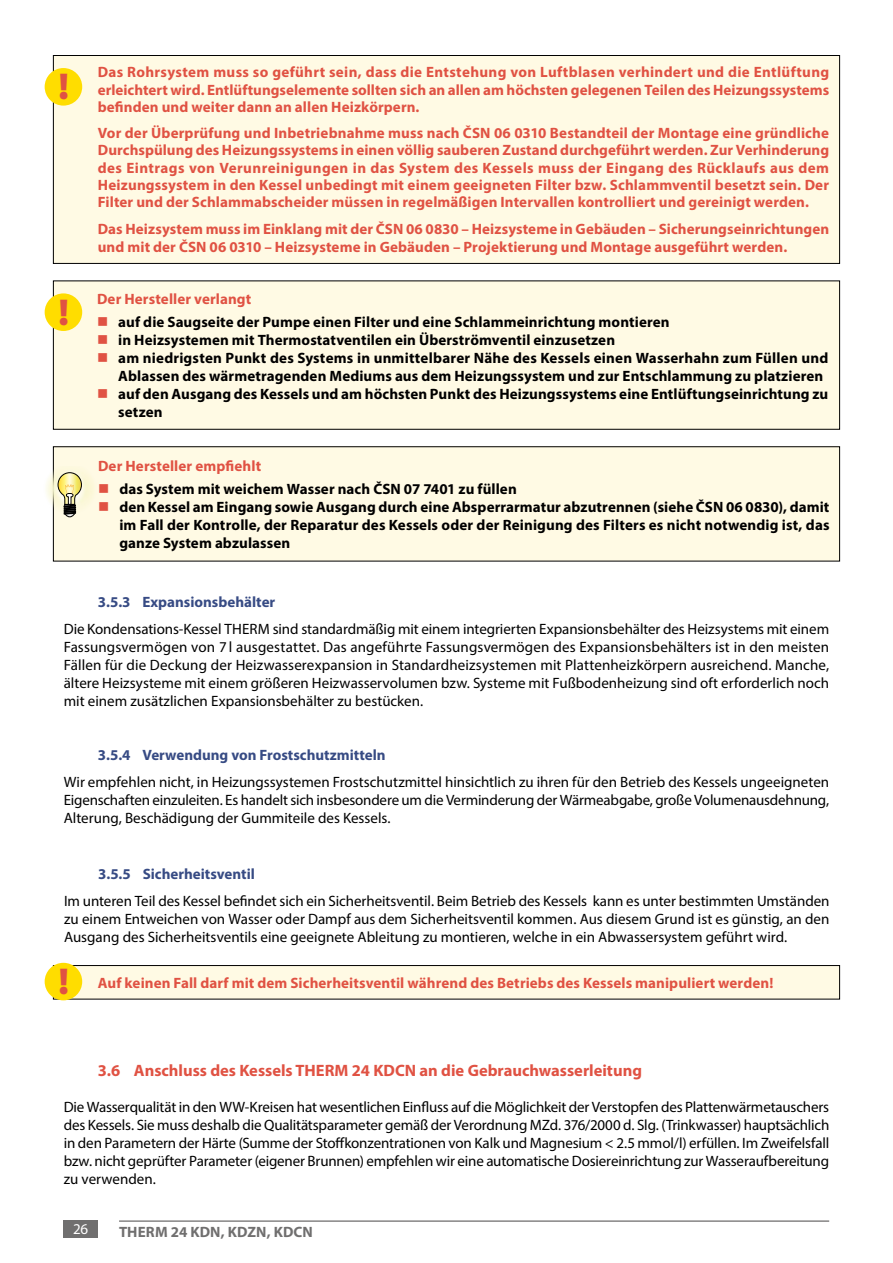
<style>
.page{position:relative;width:893px;height:1263px;background:#fff}
.page>*{position:absolute;margin:0;border:0;box-sizing:border-box;transform-origin:0 0}
.t1{font:900 37.5px "Myriad Pro";color:#e05243}
.t2{font:700 16.5px "Myriad Pro";color:#e05243}
.t3{font:15px/18px "Myriad Pro";color:#000;text-align:justify}
.t4{font:700 15px/17.4px "Myriad Pro";letter-spacing:.005em;color:#e05243;text-align:justify}
.t5{font:700 15px/18px "Myriad Pro";letter-spacing:.005em;color:#000}
.t6{font:700 15px "Myriad Pro";color:#374b84}
.t7{font:700 15px "Myriad Pro";letter-spacing:.01em;color:#706f6f}
.t8{font:15px "Myriad Pro";color:#fff}
.s1{color:#e05243}
</style>
<div class="page">
<div style="left:64px;top:1220px;width:34px;height:17px;background:#706f6f"></div>
<hr style="left:119px;top:1220px;width:710px;height:2px;background:#706f6f">
<div style="left:53px;top:56px;width:787px;height:207px;background:#fffae4"></div>
<div style="left:53px;top:55px;width:787px;height:209px;border:1px solid #000"></div>
<div style="left:45px;top:68px;width:37px;height:38px;background:#fd0;border-radius:50%"></div>
<div style="left:53px;top:447px;width:787px;height:114px;background:#fffae4"></div>
<div style="left:53px;top:281px;width:787px;height:148px;background:#fffae4"></div>
<div style="left:45px;top:293px;width:37px;height:38px;background:#fd0;border-radius:50%"></div>
<img style="left:46px;top:466px;width:47px;height:48px">
<svg style="left:58px;top:472px;width:24px;height:45px"></svg>
<img style="left:59px;top:478px;width:22px;height:23px">
<div style="left:53px;top:965px;width:787px;height:34px;background:#fffae4"></div>
<div style="left:53px;top:965px;width:787px;height:34px;border:1px solid #000"></div>
<div style="left:45px;top:963px;width:37px;height:37px;background:#fd0;border-radius:50%"></div>
<h1 class="t1" style="left:58px;top:62px;width:12px">!</h1>
<h1 class="t1" style="left:58px;top:287px;width:12px">!</h1>
<p class="t4" style="left:98px;top:63px;width:733px">Das Rohrsystem muss so geführt sein, dass die Entstehung von Luftblasen verhindert und die Entlüftung erleichtert wird. Entlüftungselemente sollten sich an allen am höchsten gelegenen Teilen des Heizungssystems befinden und weiter dann an allen Heizkörpern.</p>
<p class="t4" style="left:98px;top:124px;width:733px">Vor der Überprüfung und Inbetriebnahme muss nach ČSN 06 0310 Bestandteil der Montage eine gründliche Durchspülung des Heizungssystems in einen völlig sauberen Zustand durchgeführt werden. Zur Verhinderung des Eintrags von Verunreinigungen in das System des Kessels muss der Eingang des Rücklaufs aus dem Heizungssystem in den Kessel unbedingt mit einem geeigneten Filter bzw. Schlammventil besetzt sein. Der Filter und der Schlammabscheider müssen in regelmäßigen Intervallen kontrolliert und gereinigt werden.</p>
<p class="t4" style="left:98px;top:219px;width:733px;line-height:18px">Das Heizsystem muss im Einklang mit der ČSN 06 0830 – Heizsysteme in Gebäuden – Sicherungseinrichtungen und mit der ČSN 06 0310 – Heizsysteme in Gebäuden – Projektierung und Montage ausgeführt werden.</p>
<p class="t4" style="left:97px;top:290px;width:156px">Der Hersteller verlangt</p>
<p class="t5" style="left:97px;top:313px;width:574px"><span class="s1">■</span> auf die Saugseite der Pumpe einen Filter und eine Schlammeinrichtung montieren</p>
<p class="t5" style="left:97px;top:331px;width:520px"><span class="s1">■</span> in Heizsystemen mit Thermostatventilen ein Überströmventil einzusetzen</p>
<p class="t5" style="left:118px;top:349px;width:711px;text-indent:-21px"><span class="s1">■</span> am niedrigsten Punkt des Systems in unmittelbarer Nähe des Kessels einen Wasserhahn zum Füllen und<br>Ablassen des wärmetragenden Mediums aus dem Heizungssystem und zur Entschlammung zu platzieren</p>
<p class="t5" style="left:118px;top:385px;width:711px;text-indent:-21px"><span class="s1">■</span> auf den Ausgang des Kessels und am höchsten Punkt des Heizungssystems eine Entlüftungseinrichtung zu setzen</p>
<p class="t4" style="left:98px;top:457px;width:165px">Der Hersteller empfiehlt</p>
<p class="t5" style="left:98px;top:480px;width:420px"><span class="s1">■</span> das System mit weichem Wasser nach ČSN 07 7401 zu füllen</p>
<p class="t5" style="left:119px;top:498px;width:712px;text-align:justify;text-indent:-21px"><span class="s1">■</span> den Kessel am Eingang sowie Ausgang durch eine Absperrarmatur abzutrennen (siehe ČSN 06 0830), damit im Fall der Kontrolle, der Reparatur des Kessels oder der Reinigung des Filters es nicht notwendig ist, das ganze System abzulassen</p>
<p class="t6" style="left:98px;top:592px;width:179px">3.5.3 Expansionsbehälter</p>
<p class="t3" style="left:64px;top:619px;width:767px">Die Kondensations-Kessel THERM sind standardmäßig mit einem integrierten Expansionsbehälter des Heizsystems mit einem Fassungsvermögen von 7 l ausgestattet. Das angeführte Fassungsvermögen des Expansionsbehälters ist in den meisten Fällen für die Deckung der Heizwasserexpansion in Standardheizsystemen mit Plattenheizkörpern ausreichend. Manche, ältere Heizsysteme mit einem größeren Heizwasservolumen bzw. Systeme mit Fußbodenheizung sind oft erforderlich noch mit einem zusätzlichen Expansionsbehälter zu bestücken.</p>
<p class="t6" style="left:98px;top:745px;width:289px">3.5.4 Verwendung von Frostschutzmitteln</p>
<p class="t3" style="left:64px;top:772px;width:767px">Wir empfehlen nicht, in Heizungssystemen Frostschutzmittel hinsichtlich zu ihren für den Betrieb des Kessels ungeeigneten Eigenschaften einzuleiten. Es handelt sich insbesondere um die Verminderung der Wärmeabgabe, große Volumenausdehnung, Alterung, Beschädigung der Gummiteile des Kessels.</p>
<p class="t6" style="left:98px;top:864px;width:158px">3.5.5 Sicherheitsventil</p>
<p class="t3" style="left:64px;top:891px;width:767px">Im unteren Teil des Kessel befindet sich ein Sicherheitsventil. Beim Betrieb des Kessels kann es unter bestimmten Umständen zu einem Entweichen von Wasser oder Dampf aus dem Sicherheitsventil kommen. Aus diesem Grund ist es günstig, an den Ausgang des Sicherheitsventils eine geeignete Ableitung zu montieren, welche in ein Abwassersystem geführt wird.</p>
<p class="t4" style="left:98px;top:974px;width:677px">Auf keinen Fall darf mit dem Sicherheitsventil während des Betriebs des Kessels manipuliert werden!</p>
<h1 class="t1" style="left:58px;top:956px;width:12px">!</h1>
<p class="t2" style="left:98px;top:1059px;width:546px">3.6 Anschluss des Kessels THERM 24 KDCN an die Gebrauchwasserleitung</p>
<p class="t3" style="left:64px;top:1097px;width:767px">Die Wasserqualität in den WW-Kreisen hat wesentlichen Einfluss auf die Möglichkeit der Verstopfen des Plattenwärmetauschers des Kessels. Sie muss deshalb die Qualitätsparameter gemäß der Verordnung MZd. 376/2000 d. Slg. (Trinkwasser) hauptsächlich in den Parametern der Härte (Summe der Stoffkonzentrationen von Kalk und Magnesium &lt; 2.5 mmol/l) erfüllen. Im Zweifelsfall bzw. nicht geprüfter Parameter (eigener Brunnen) empfehlen wir eine automatische Dosiereinrichtung zur Wasseraufbereitung zu verwenden.</p>
<p class="t8" style="left:73px;top:1220px;width:17px">26</p>
<p class="t7" style="left:119px;top:1222px;width:195px">THERM 24 KDN, KDZN, KDCN</p>
</div>
